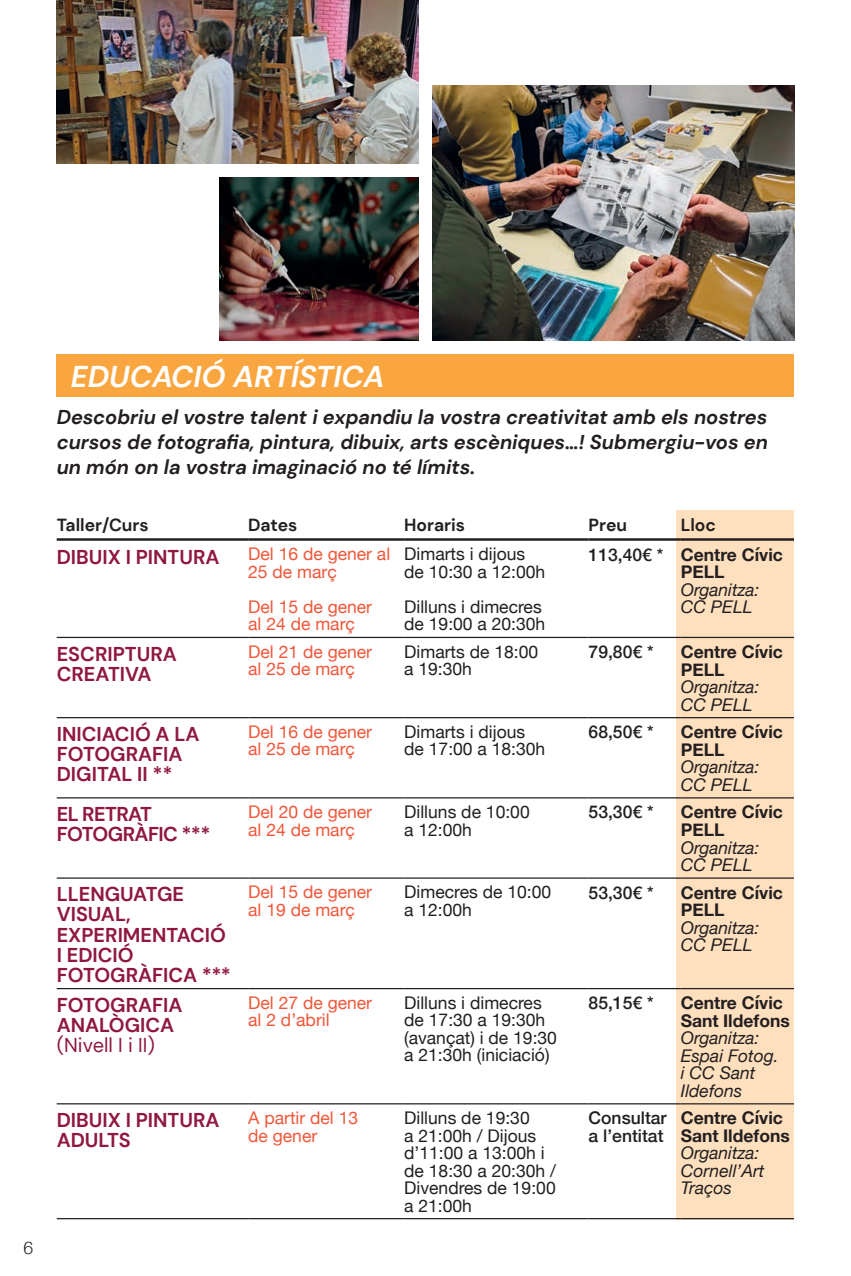
<style>
.page{position:relative;width:851px;height:1276px;background:#fff}
.page>*{position:absolute;margin:0;border:0;box-sizing:border-box;transform-origin:0 0}
.t1{font:italic 700 30px "DM Sans";color:#fff}
.t2{font:700 20px/20px "DM Sans";color:#901840}
.t3{font:italic 700 20px/25px "DM Sans";color:#231f20;text-align:justify}
.t4{font:700 20px/20px "DM Sans";letter-spacing:-.03em;color:#901840}
.t5{font:17.5px/17.5px "Helvetica Neue";color:#231f20}
.t6{font:17.5px/17.5px "Helvetica Neue";color:#f05739}
.t7{font:italic 17.5px/17.5px "Helvetica Neue";color:#231f20}
.t8{font:700 17.5px/17.5px "Helvetica Neue";color:#231f20}
.t9{font:500 17.5px/17.5px "Helvetica Neue";color:#231f20}
.t10{font:700 17.5px "DM Sans";color:#231f20}
.t11{font:300 17.5px "Helvetica Neue";color:#231f20}
.s1{font-weight:400}
</style>
<div class="page">
<div style="left:57px;top:354px;width:736px;height:43px;background:#f9a641"></div>
<div style="left:676px;top:510px;width:117px;height:709px;background:#fee0bf"></div>
<hr style="left:57px;top:538px;width:191px;height:3px;background:#231f20">
<hr style="left:248px;top:538px;width:156px;height:3px;background:#231f20">
<hr style="left:404px;top:538px;width:184px;height:3px;background:#231f20">
<hr style="left:588px;top:538px;width:92px;height:3px;background:#231f20">
<hr style="left:680px;top:538px;width:116px;height:3px;background:#231f20">
<hr style="left:57px;top:717px;width:191px;height:1px;background:#231f20">
<hr style="left:248px;top:717px;width:156px;height:1px;background:#231f20">
<hr style="left:404px;top:717px;width:184px;height:1px;background:#231f20">
<hr style="left:588px;top:717px;width:92px;height:1px;background:#231f20">
<hr style="left:680px;top:717px;width:116px;height:1px;background:#231f20">
<hr style="left:57px;top:797px;width:191px;height:1px;background:#231f20">
<hr style="left:248px;top:797px;width:156px;height:1px;background:#231f20">
<hr style="left:404px;top:797px;width:184px;height:1px;background:#231f20">
<hr style="left:588px;top:797px;width:92px;height:1px;background:#231f20">
<hr style="left:680px;top:797px;width:116px;height:1px;background:#231f20">
<hr style="left:57px;top:637px;width:191px;height:1px;background:#231f20">
<hr style="left:248px;top:637px;width:156px;height:1px;background:#231f20">
<hr style="left:404px;top:637px;width:184px;height:1px;background:#231f20">
<hr style="left:588px;top:637px;width:92px;height:1px;background:#231f20">
<hr style="left:680px;top:637px;width:116px;height:1px;background:#231f20">
<hr style="left:57px;top:877px;width:191px;height:1px;background:#231f20">
<hr style="left:248px;top:877px;width:156px;height:1px;background:#231f20">
<hr style="left:404px;top:877px;width:184px;height:1px;background:#231f20">
<hr style="left:588px;top:877px;width:92px;height:1px;background:#231f20">
<hr style="left:680px;top:877px;width:116px;height:1px;background:#231f20">
<hr style="left:57px;top:988px;width:191px;height:1px;background:#231f20">
<hr style="left:248px;top:988px;width:156px;height:1px;background:#231f20">
<hr style="left:404px;top:988px;width:184px;height:1px;background:#231f20">
<hr style="left:588px;top:988px;width:92px;height:1px;background:#231f20">
<hr style="left:680px;top:988px;width:116px;height:1px;background:#231f20">
<hr style="left:57px;top:1103px;width:191px;height:1px;background:#231f20">
<hr style="left:248px;top:1103px;width:156px;height:1px;background:#231f20">
<hr style="left:404px;top:1103px;width:184px;height:1px;background:#231f20">
<hr style="left:588px;top:1103px;width:92px;height:1px;background:#231f20">
<hr style="left:680px;top:1103px;width:116px;height:1px;background:#231f20">
<hr style="left:57px;top:1218px;width:191px;height:1px;background:#231f20">
<hr style="left:248px;top:1218px;width:156px;height:1px;background:#231f20">
<hr style="left:404px;top:1218px;width:184px;height:1px;background:#231f20">
<hr style="left:588px;top:1218px;width:92px;height:1px;background:#231f20">
<hr style="left:680px;top:1218px;width:116px;height:1px;background:#231f20">
<img style="left:432px;top:85px;width:362px;height:255px">
<img style="left:57px;top:0;width:361px;height:163px">
<div style="left:794px;top:494px;width:56px;height:763px;background:#fff"></div>
<img style="left:220px;top:177px;width:198px;height:163px">
<p class="t11" style="left:23px;top:1233px;width:11px">6</p>
<p class="t1" style="left:71px;top:357px;width:315px">EDUCACIÓ ARTÍSTICA</p>
<p class="t3" style="left:57px;top:404px;width:712px">Descobriu el vostre talent i expandiu la vostra creativitat amb els nostres cursos de fotografia, pintura, dibuix, arts escèniques…! Submergiu-vos en un món on la vostra imaginació no té límits.</p>
<p class="t10" style="left:57px;top:514px;width:93px">Taller/Curs</p>
<p class="t10" style="left:248px;top:514px;width:51px">Dates</p>
<p class="t10" style="left:404px;top:514px;width:62px">Horaris</p>
<p class="t10" style="left:588px;top:514px;width:40px">Preu</p>
<p class="t10" style="left:680px;top:514px;width:37px">Lloc</p>
<p class="t2" style="left:57px;top:546px;width:164px">DIBUIX I PINTURA</p>
<p class="t6" style="left:248px;top:546px;width:143px">Del 16 de gener al<br>25 de març</p>
<p class="t6" style="left:248px;top:599px;width:125px">Del 15 de gener al 24 de març</p>
<p class="t9" style="left:588px;top:544px;width:76px">113,40€ *</p>
<p class="t8" style="left:680px;top:546px;width:104px">Centre Cívic<br>PELL</p>
<p class="t7" style="left:680px;top:582px;width:80px">Organitza:</p>
<p class="t7" style="left:680px;top:599px;width:73px">CC PELL</p>
<p class="t5" style="left:404px;top:546px;width:122px">Dimarts i dijous</p>
<p class="t5" style="left:404px;top:564px;width:143px">de 10:30 a 12:00h</p>
<p class="t5" style="left:404px;top:599px;width:139px">Dilluns i dimecres</p>
<p class="t5" style="left:404px;top:616px;width:143px">de 19:00 a 20:30h</p>
<p class="t2" style="left:57px;top:644px;width:122px">ESCRIPTURA<br>CREATIVA</p>
<p class="t6" style="left:248px;top:643px;width:125px">Del 21 de gener al 25 de març</p>
<p class="t5" style="left:404px;top:643px;width:135px">Dimarts de 18:00</p>
<p class="t5" style="left:404px;top:661px;width:69px">a 19:30h</p>
<p class="t2" style="left:57px;top:724px;width:144px">INICIACIÓ A LA<br>FOTOGRAFIA<br>DIGITAL II **</p>
<p class="t6" style="left:248px;top:724px;width:125px">Del 16 de gener al 25 de març</p>
<p class="t5" style="left:404px;top:724px;width:122px">Dimarts i dijous</p>
<p class="t5" style="left:404px;top:741px;width:143px">de 17:00 a 18:30h</p>
<p class="t4" style="left:57px;top:804px;width:155px">EL RETRAT<br>FOTOGRÀFIC ***</p>
<p class="t6" style="left:248px;top:804px;width:125px">Del 20 de gener al 24 de març</p>
<p class="t5" style="left:404px;top:804px;width:127px">Dilluns de 10:00</p>
<p class="t5" style="left:404px;top:821px;width:69px">a 12:00h</p>
<p class="t2" style="left:57px;top:884px;width:176px">LLENGUATGE<br>VISUAL,<br>EXPERIMENTACIÓ<br>I EDICIÓ<br>FOTOGRÀFICA ***</p>
<p class="t6" style="left:248px;top:884px;width:125px">Del 15 de gener al 19 de març</p>
<p class="t5" style="left:404px;top:884px;width:148px">Dimecres de 10:00</p>
<p class="t5" style="left:404px;top:902px;width:69px">a 12:00h</p>
<p class="t9" style="left:588px;top:641px;width:66px">79,80€ *</p>
<p class="t8" style="left:680px;top:643px;width:104px">Centre Cívic<br>PELL</p>
<p class="t7" style="left:680px;top:679px;width:80px">Organitza:</p>
<p class="t7" style="left:680px;top:696px;width:73px">CC PELL</p>
<p class="t9" style="left:588px;top:722px;width:66px">68,50€ *</p>
<p class="t8" style="left:680px;top:724px;width:104px">Centre Cívic<br>PELL</p>
<p class="t7" style="left:680px;top:759px;width:80px">Organitza:</p>
<p class="t7" style="left:680px;top:777px;width:73px">CC PELL</p>
<p class="t9" style="left:588px;top:802px;width:66px">53,30€ *</p>
<p class="t8" style="left:680px;top:804px;width:104px">Centre Cívic<br>PELL</p>
<p class="t7" style="left:680px;top:839px;width:80px">Organitza:</p>
<p class="t7" style="left:680px;top:857px;width:73px">CC PELL</p>
<p class="t9" style="left:588px;top:882px;width:66px">53,30€ *</p>
<p class="t8" style="left:680px;top:884px;width:104px">Centre Cívic<br>PELL</p>
<p class="t7" style="left:680px;top:919px;width:80px">Organitza:</p>
<p class="t7" style="left:680px;top:937px;width:73px">CC PELL</p>
<p class="t2" style="left:57px;top:995px;width:127px">FOTOGRAFIA<br>ANALÒGICA <span class="s1">(Nivell I i II)</span></p>
<p class="t6" style="left:248px;top:995px;width:125px">Del 27 de gener al 2 d’abril</p>
<p class="t5" style="left:404px;top:995px;width:154px">Dilluns i dimecres de 17:30 a 19:30h (avançat) i de 19:30 a 21:30h (iniciació)</p>
<p class="t9" style="left:588px;top:993px;width:66px">85,15€ *</p>
<p class="t8" style="left:680px;top:994px;width:110px">Centre Cívic<br>Sant Ildefons</p>
<p class="t7" style="left:680px;top:1030px;width:99px">Organitza:<br>Espai Fotog. i CC Sant<br>Ildefons</p>
<p class="t2" style="left:57px;top:1110px;width:164px">DIBUIX I PINTURA</p>
<p class="t2" style="left:57px;top:1130px;width:76px">ADULTS</p>
<p class="t6" style="left:248px;top:1110px;width:111px">A partir del 13 de gener</p>
<p class="t5" style="left:404px;top:1110px;width:153px">Dilluns de 19:30<br>a 21:00h / Dijous d’11:00 a 13:00h i de 18:30 a 20:30h /<br>Divendres de 19:00 a 21:00h</p>
<p class="t9" style="left:588px;top:1108px;width:80px">Consultar a l’entitat</p>
<p class="t8" style="left:680px;top:1110px;width:110px">Centre Cívic<br>Sant Ildefons</p>
<p class="t7" style="left:680px;top:1145px;width:85px">Organitza:<br>Cornell’Art<br>Traços</p>
</div>
